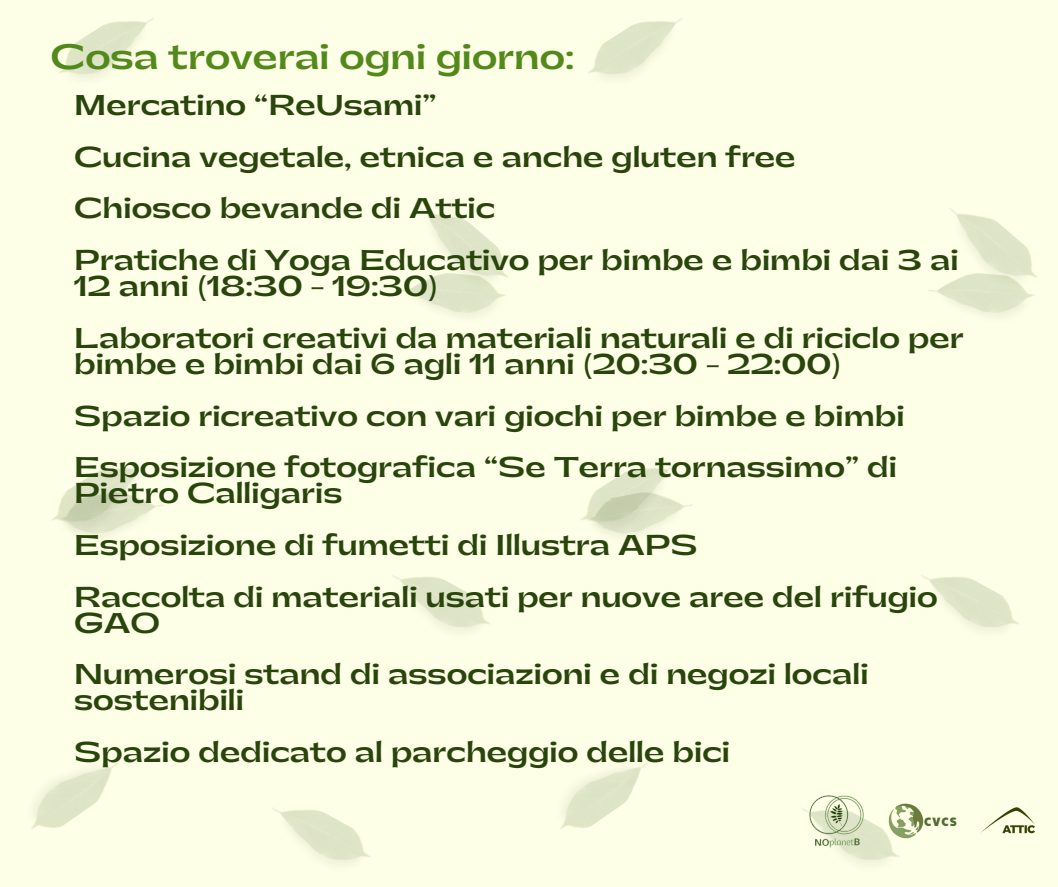
<style>
.page{position:relative;width:1058px;height:887px;background:#fff}
.page>*{position:absolute;margin:0;border:0;box-sizing:border-box;transform-origin:0 0}
.t1{font:700 33px "Gatwick";color:#53891b}
.t2{font:700 27px/25.8px "Gatwick";color:#29450c}
.t3{font:11.85px "Paytone One";color:#516d33}
</style>
<div class="page">
<div style="left:0;top:0;width:1058px;height:886px;background:#fdffe7"></div>
<img style="left:59px;top:18px;width:95px;height:59px">
<img style="left:420px;top:208px;width:83px;height:61px">
<img style="left:399px;top:269px;width:109px;height:46px">
<img style="left:52px;top:465px;width:110px;height:71px">
<img style="left:392px;top:575px;width:98px;height:55px">
<img style="left:272px;top:807px;width:98px;height:56px">
<img style="left:31px;top:762px;width:88px;height:67px">
<img style="left:588px;top:18px;width:95px;height:59px">
<img style="left:949px;top:208px;width:83px;height:61px">
<img style="left:928px;top:269px;width:109px;height:46px">
<img style="left:581px;top:465px;width:110px;height:71px">
<img style="left:921px;top:575px;width:98px;height:55px">
<img style="left:801px;top:807px;width:98px;height:56px">
<img style="left:560px;top:762px;width:88px;height:67px">
<img style="left:981px;top:807px;width:54px;height:27px">
<img style="left:808px;top:795px;width:57px;height:53px">
<img style="left:888px;top:803px;width:35px;height:36px">
<p class="t1" style="left:51px;top:40px;width:525px">Cosa troverai ogni giorno:</p>
<p class="t2" style="left:74px;top:93px;width:364px">Mercatino “ReUsami”</p>
<p class="t2" style="left:74px;top:145px;width:723px">Cucina vegetale, etnica e anche gluten free</p>
<p class="t2" style="left:74px;top:197px;width:423px">Chiosco bevande di Attic</p>
<p class="t2" style="left:74px;top:248px;width:886px">Pratiche di Yoga Educativo per bimbe e bimbi dai 3 ai<br>12 anni (18:30 - 19:30)</p>
<p class="t2" style="left:74px;top:326px;width:890px">Laboratori creativi da materiali naturali e di riciclo per bimbe e bimbi dai 6 agli 11 anni (20:30 - 22:00)</p>
<p class="t2" style="left:74px;top:404px;width:832px">Spazio ricreativo con vari giochi per bimbe e bimbi</p>
<p class="t2" style="left:74px;top:455px;width:824px">Esposizione fotografica “Se Terra tornassimo” di<br>Pietro Calligaris</p>
<p class="t2" style="left:74px;top:533px;width:625px">Esposizione di fumetti di Illustra APS</p>
<p class="t2" style="left:74px;top:585px;width:865px">Raccolta di materiali usati per nuove aree del rifugio<br>GAO</p>
<p class="t2" style="left:74px;top:662px;width:796px">Numerosi stand di associazioni e di negozi locali sostenibili</p>
<p class="t2" style="left:74px;top:740px;width:657px">Spazio dedicato al parcheggio delle bici</p>
<p class="t3" style="left:924px;top:812px;width:34px">CVCS</p>
</div>
